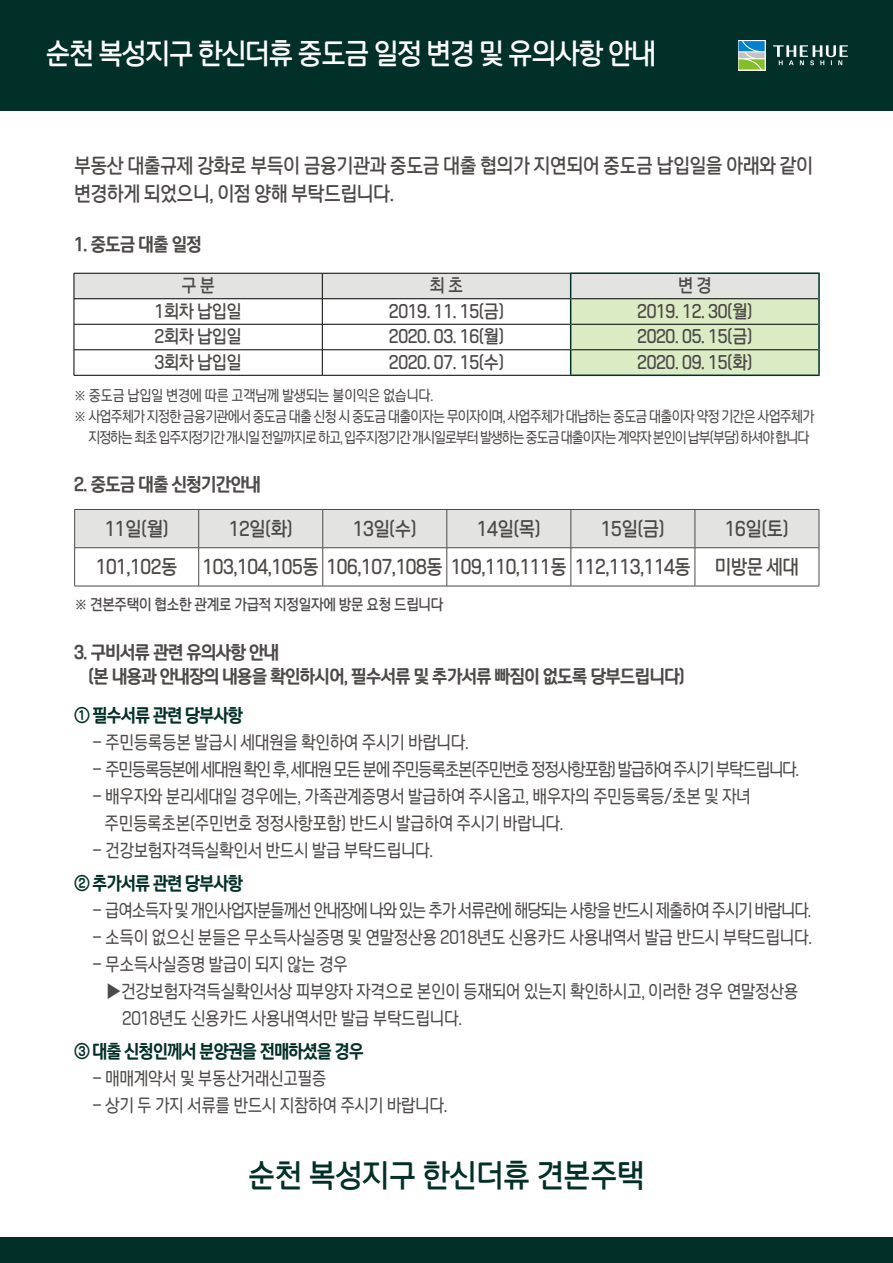
<style>
.page{position:relative;width:893px;height:1263px;background:#fff}
.page>*{position:absolute;margin:0;border:0;box-sizing:border-box;transform-origin:0 0}
.t1{font:31.35px "Typo Factory B";letter-spacing:-.05em;color:#003027;scale:.95 1}
.t2{font:28.5px "Typo Factory B";letter-spacing:-.08em;color:#fff;scale:.95 1}
.t3{font:20.1px/27.5px "Typo Factory B";letter-spacing:-.06em;color:#4c4948;scale:.92 1}
.t4{font:19.5px "Typo Factory B";letter-spacing:-.06em;color:#4c4948;scale:.92 1}
.t5{font:18px/27px "Typo Factory M";letter-spacing:-.06em;color:#4c4948;scale:.89 1}
.t6{font:18px "Typo Factory B";letter-spacing:-.06em;color:#4c4948;scale:.92 1}
.t7{font:18px/24.6px "Typo Factory EB";letter-spacing:-.06em;color:#4c4948;scale:.92 1}
.t8{font:18px "Typo Factory M";letter-spacing:-.12em;color:#4c4948;scale:.89 1}
.t9{font:18px "Typo Factory M";letter-spacing:-.1em;color:#4c4948;scale:.89 1}
.t10{font:18px "Typo Factory EB";letter-spacing:-.06em;color:#003027;scale:.89 1}
.t11{font:15px "Typo Factory M";letter-spacing:-.12em;color:#4c4948;scale:.88 1}
.t12{font:15px "Typo Factory M";letter-spacing:-.1em;color:#4c4948;scale:.89 1}
.t13{font:15px "Typo Factory M";letter-spacing:-.06em;color:#4c4948;scale:.89 1}
.t14{font:15px "Typo Factory B";letter-spacing:-.06em;color:#4c4948;scale:.92 1}
</style>
<div class="page">
<div style="left:0;top:0;width:893px;height:111px;background:#003027"></div>
<div style="left:0;top:1237px;width:893px;height:26px;background:#003027"></div>
<svg style="left:773px;top:45px;width:75px;height:20px"></svg>
<div style="left:738px;top:40px;width:27px;height:30px;background:#fff"></div>
<svg style="left:738px;top:41px;width:27px;height:29px"></svg>
<hr style="left:74px;top:375px;width:248px;height:1px;background:#000">
<hr style="left:322px;top:375px;width:248px;height:1px;background:#000">
<hr style="left:570px;top:272px;width:250px;height:2px;background:#003027">
<hr style="left:818px;top:274px;width:2px;height:25px;background:#003027">
<hr style="left:818px;top:299px;width:2px;height:25px;background:#003027">
<hr style="left:818px;top:324px;width:2px;height:26px;background:#003027">
<svg style="left:74px;top:273px;width:745px;height:102px"></svg>
<hr style="left:818px;top:350px;width:2px;height:24px;background:#003027">
<hr style="left:570px;top:374px;width:250px;height:2px;background:#003027">
<div style="left:75px;top:510px;width:744px;height:37px;background:#e3e4e2"></div>
<hr style="left:74px;top:509px;width:125px;height:1px;background:#4c4948">
<hr style="left:74px;top:510px;width:1px;height:37px;background:#4c4948">
<hr style="left:199px;top:509px;width:124px;height:1px;background:#4c4948">
<hr style="left:198px;top:510px;width:1px;height:37px;background:#4c4948">
<hr style="left:323px;top:509px;width:124px;height:1px;background:#4c4948">
<hr style="left:322px;top:510px;width:1px;height:37px;background:#4c4948">
<hr style="left:447px;top:509px;width:124px;height:1px;background:#4c4948">
<hr style="left:447px;top:510px;width:1px;height:37px;background:#4c4948">
<hr style="left:571px;top:509px;width:124px;height:1px;background:#4c4948">
<hr style="left:571px;top:510px;width:1px;height:37px;background:#4c4948">
<hr style="left:695px;top:509px;width:124px;height:1px;background:#4c4948">
<hr style="left:695px;top:510px;width:1px;height:37px;background:#4c4948">
<hr style="left:819px;top:510px;width:1px;height:37px;background:#4c4948">
<hr style="left:74px;top:547px;width:125px;height:1px;background:#4c4948">
<hr style="left:74px;top:548px;width:1px;height:38px;background:#4c4948">
<hr style="left:199px;top:547px;width:124px;height:1px;background:#4c4948">
<hr style="left:198px;top:548px;width:1px;height:38px;background:#4c4948">
<hr style="left:323px;top:547px;width:124px;height:1px;background:#4c4948">
<hr style="left:322px;top:548px;width:1px;height:38px;background:#4c4948">
<hr style="left:447px;top:547px;width:124px;height:1px;background:#4c4948">
<hr style="left:447px;top:548px;width:1px;height:38px;background:#4c4948">
<hr style="left:571px;top:547px;width:124px;height:1px;background:#4c4948">
<hr style="left:571px;top:548px;width:1px;height:38px;background:#4c4948">
<hr style="left:695px;top:547px;width:124px;height:1px;background:#4c4948">
<hr style="left:695px;top:548px;width:1px;height:38px;background:#4c4948">
<hr style="left:819px;top:548px;width:1px;height:38px;background:#4c4948">
<hr style="left:74px;top:586px;width:125px;height:1px;background:#4c4948">
<hr style="left:199px;top:586px;width:124px;height:1px;background:#4c4948">
<hr style="left:323px;top:586px;width:124px;height:1px;background:#4c4948">
<hr style="left:447px;top:586px;width:124px;height:1px;background:#4c4948">
<hr style="left:571px;top:586px;width:124px;height:1px;background:#4c4948">
<hr style="left:695px;top:586px;width:124px;height:1px;background:#4c4948">
<h2 class="t2" style="left:45px;top:38px;width:645px">순천 복성지구 한신더휴 중도금 일정 변경 및 유의사항 안내</h2>
<p class="t3" style="left:74px;top:153px;width:805px">부동산 대출규제 강화로 부득이 금융기관과 중도금 대출 협의가 지연되어 중도금 납입일을 아래와 같이 변경하게 되었으니, 이점 양해 부탁드립니다.</p>
<p class="t7" style="left:74px;top:233px;width:141px">1. 중도금 대출 일정</p>
<p class="t6" style="left:181px;top:276px;width:39px">구 분</p>
<p class="t6" style="left:429px;top:276px;width:39px">최 초</p>
<p class="t6" style="left:678px;top:276px;width:39px">변 경</p>
<p class="t6" style="left:154px;top:302px;width:97px">1회차 납입일</p>
<p class="t6" style="left:388px;top:302px;width:128px">2019. 11. 15(금)</p>
<p class="t6" style="left:637px;top:302px;width:128px">2019. 12. 30(월)</p>
<p class="t6" style="left:154px;top:327px;width:97px">2회차 납입일</p>
<p class="t6" style="left:388px;top:327px;width:128px">2020. 03. 16(월)</p>
<p class="t6" style="left:637px;top:327px;width:128px">2020. 05. 15(금)</p>
<p class="t6" style="left:154px;top:353px;width:97px">3회차 납입일</p>
<p class="t6" style="left:388px;top:353px;width:128px">2020. 07. 15(수)</p>
<p class="t6" style="left:637px;top:353px;width:128px">2020. 09. 15(화)</p>
<p class="t13" style="left:74px;top:387px;width:406px">※ 중도금 납입일 변경에 따른 고객님께 발생되는 불이익은 없습니다.</p>
<p class="t12" style="left:74px;top:408px;width:834px">※ 사업주체가 지정한 금융기관에서 중도금 대출 신청 시 중도금 대출이자는 무이자이며, 사업주체가 대납하는 중도금 대출이자 약정 기간은 사업주체가</p>
<p class="t11" style="left:88px;top:429px;width:821px">지정하는 최초 입주지정기간 개시일 전일까지로 하고,입주지정기간 개시일로부터 발생하는 중도금 대출이자는 계약자 본인이 납부(부담) 하셔야 합니다</p>
<p class="t7" style="left:74px;top:472px;width:205px">2. 중도금 대출 신청기간안내</p>
<p class="t4" style="left:104px;top:518px;width:72px">11일(월)</p>
<p class="t4" style="left:228px;top:518px;width:72px">12일(화)</p>
<p class="t4" style="left:352px;top:518px;width:72px">13일(수)</p>
<p class="t4" style="left:477px;top:518px;width:72px">14일(목)</p>
<p class="t4" style="left:601px;top:518px;width:72px">15일(금)</p>
<p class="t4" style="left:725px;top:518px;width:72px">16일(토)</p>
<p class="t4" style="left:95px;top:556px;width:91px">101,102동</p>
<p class="t4" style="left:202px;top:556px;width:650px">103,104,105동 106,107,108동 109,110,111동 112,113,114동 미방문 세대</p>
<p class="t14" style="left:74px;top:596px;width:403px">※ 견본주택이 협소한 관계로 가급적 지정일자에 방문 요청 드립니다</p>
<p class="t7" style="left:88px;top:640px;width:650px;text-indent:-14px">3. 구비서류 관련 유의사항 안내<br>(본 내용과 안내장의 내용을 확인하시어, 필수서류 및 추가서류 빠짐이 없도록 당부드립니다)</p>
<p class="t10" style="left:74px;top:706px;width:191px">① 필수서류 관련 당부사항</p>
<p class="t5" style="left:92px;top:730px;width:425px">- 주민등록등본 발급시 세대원을 확인하여 주시기 바랍니다.</p>
<p class="t8" style="left:92px;top:760px;width:796px">- 주민등록등본에 세대원 확인 후,세대원 모든 분에 주민등록초본(주민번호 정정사항포함) 발급하여 주시기 부탁드립니다.</p>
<p class="t5" style="left:104px;top:784px;width:728px;text-indent:-12px">- 배우자와 분리세대일 경우에는, 가족관계증명서 발급하여 주시옵고, 배우자의 주민등록등/초본 및 자녀 주민등록초본(주민번호 정정사항포함) 반드시 발급하여 주시기 바랍니다.</p>
<p class="t5" style="left:92px;top:838px;width:385px">- 건강보험자격득실확인서 반드시 발급 부탁드립니다.</p>
<p class="t10" style="left:74px;top:874px;width:191px">② 추가서류 관련 당부사항</p>
<p class="t9" style="left:92px;top:901px;width:810px">- 급여소득자 및 개인사업자분들께선 안내장에 나와 있는 추가 서류란에 해당되는 사항을 반드시 제출하여 주시기 바랍니다.</p>
<p class="t5" style="left:92px;top:925px;width:811px">- 소득이 없으신 분들은 무소득사실증명 및 연말정산용 2018년도 신용카드 사용내역서 발급 반드시 부탁드립니다.</p>
<p class="t5" style="left:92px;top:952px;width:289px">- 무소득사실증명 발급이 되지 않는 경우</p>
<p class="t5" style="left:106px;top:979px;width:779px">▶건강보험자격득실확인서상 피부양자 자격으로 본인이 등재되어 있는지 확인하시고, 이러한 경우 연말정산용</p>
<p class="t5" style="left:122px;top:1006px;width:384px">2018년도 신용카드 사용내역서만 발급 부탁드립니다.</p>
<p class="t10" style="left:74px;top:1042px;width:327px">③ 대출 신청인께서 분양권을 전매하셨을 경우</p>
<p class="t5" style="left:92px;top:1066px;width:265px">- 매매계약서 및 부동산거래신고필증</p>
<p class="t5" style="left:92px;top:1093px;width:401px">- 상기 두 가지 서류를 반드시 지참하여 주시기 바랍니다.</p>
<h1 class="t1" style="left:248px;top:1159px;width:420px">순천 복성지구 한신더휴 견본주택</h1>
</div>
